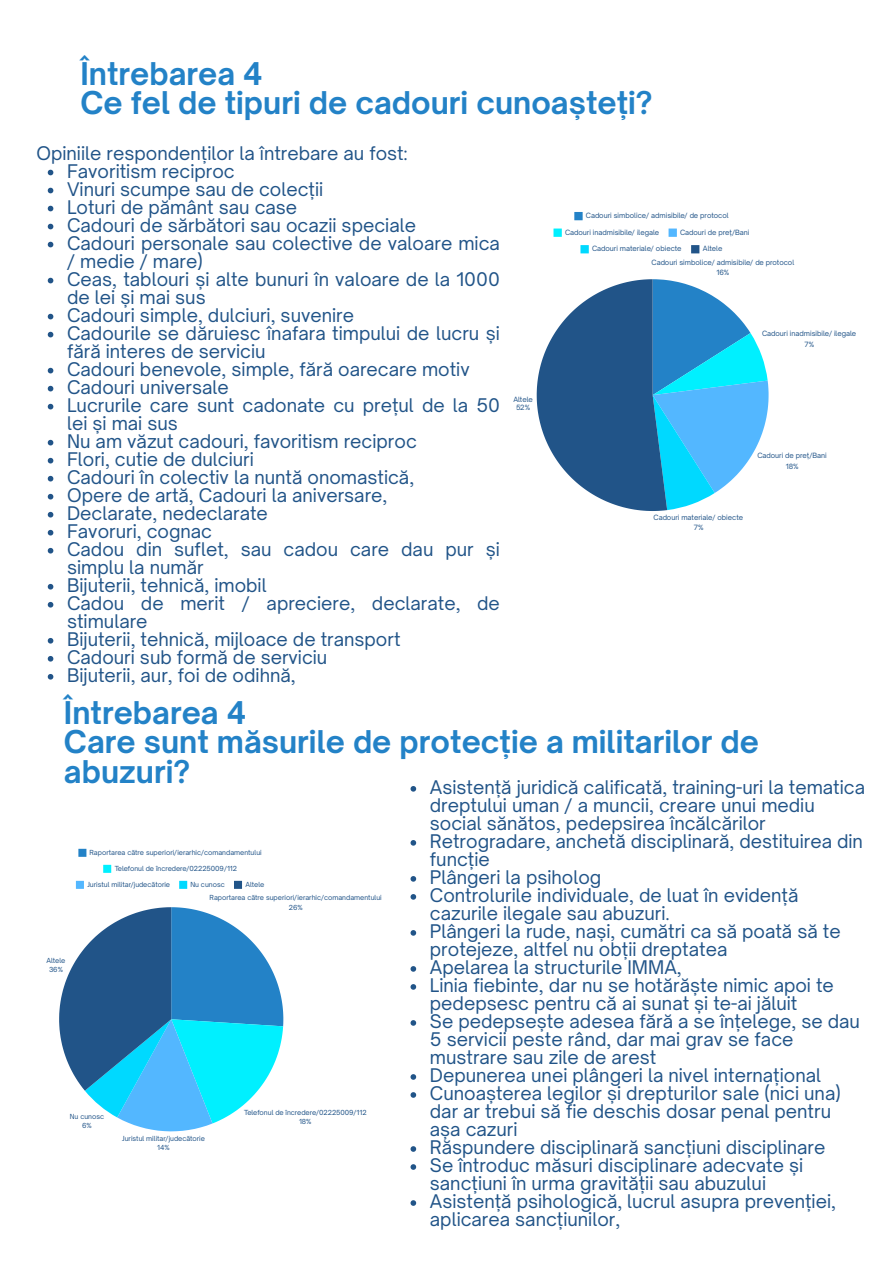
<style>
.page{position:relative;width:894px;height:1264px;background:#fff}
.page>*{position:absolute;margin:0;border:0;box-sizing:border-box;transform-origin:0 0}
.t1{font:700 30px/29.2px "Open Sauce One";color:#2382c7}
.t2{font:18px/18px "Open Sauce One";color:#215488}
.t3{font:6.9px/10.2px "Open Sauce One";color:#215488;text-align:center}
.t4{font:6.9px/8.7px "Open Sauce One";letter-spacing:-.02em;color:#215488;text-align:center}
.t5{font:6.75px/9.8px "Open Sauce One";color:#215488;text-align:center}
.t6{font:6.75px/8.4px "Open Sauce One";letter-spacing:-.02em;color:#215488;text-align:center}
</style>
<div class="page">
<div style="left:574px;top:212px;width:8px;height:8px;background:#2382c7"></div>
<div style="left:553px;top:228px;width:8px;height:9px;background:#00f0ff"></div>
<div style="left:668px;top:228px;width:8px;height:9px;background:#53b7ff"></div>
<div style="left:580px;top:245px;width:8px;height:8px;background:#00d9ff"></div>
<div style="left:691px;top:245px;width:8px;height:8px;background:#215488"></div>
<svg style="left:536px;top:279px;width:232px;height:232px"></svg>
<svg style="left:48px;top:170px;width:5px;height:5px"></svg>
<svg style="left:48px;top:188px;width:5px;height:5px"></svg>
<svg style="left:48px;top:206px;width:5px;height:5px"></svg>
<svg style="left:48px;top:224px;width:5px;height:5px"></svg>
<svg style="left:48px;top:242px;width:5px;height:5px"></svg>
<svg style="left:48px;top:278px;width:5px;height:5px"></svg>
<svg style="left:48px;top:314px;width:5px;height:5px"></svg>
<svg style="left:48px;top:332px;width:5px;height:5px"></svg>
<svg style="left:48px;top:368px;width:5px;height:5px"></svg>
<svg style="left:48px;top:386px;width:5px;height:5px"></svg>
<svg style="left:48px;top:404px;width:5px;height:5px"></svg>
<svg style="left:48px;top:440px;width:5px;height:5px"></svg>
<svg style="left:48px;top:458px;width:5px;height:5px"></svg>
<svg style="left:48px;top:476px;width:5px;height:5px"></svg>
<svg style="left:48px;top:494px;width:5px;height:5px"></svg>
<svg style="left:48px;top:512px;width:5px;height:5px"></svg>
<svg style="left:48px;top:530px;width:5px;height:5px"></svg>
<svg style="left:48px;top:548px;width:5px;height:5px"></svg>
<svg style="left:48px;top:584px;width:5px;height:5px"></svg>
<svg style="left:48px;top:602px;width:5px;height:5px"></svg>
<svg style="left:48px;top:638px;width:5px;height:5px"></svg>
<svg style="left:48px;top:656px;width:5px;height:5px"></svg>
<svg style="left:48px;top:674px;width:5px;height:5px"></svg>
<svg style="left:410px;top:786px;width:6px;height:5px"></svg>
<svg style="left:410px;top:840px;width:6px;height:5px"></svg>
<svg style="left:410px;top:876px;width:6px;height:5px"></svg>
<svg style="left:410px;top:894px;width:6px;height:5px"></svg>
<svg style="left:410px;top:930px;width:6px;height:5px"></svg>
<svg style="left:410px;top:966px;width:6px;height:5px"></svg>
<svg style="left:410px;top:984px;width:6px;height:5px"></svg>
<svg style="left:410px;top:1020px;width:6px;height:5px"></svg>
<svg style="left:410px;top:1074px;width:6px;height:5px"></svg>
<svg style="left:410px;top:1092px;width:6px;height:5px"></svg>
<svg style="left:410px;top:1146px;width:6px;height:5px"></svg>
<svg style="left:410px;top:1164px;width:6px;height:5px"></svg>
<svg style="left:410px;top:1200px;width:6px;height:5px"></svg>
<div style="left:78px;top:848px;width:8px;height:8px;background:#2382c7"></div>
<div style="left:103px;top:864px;width:8px;height:8px;background:#00f0ff"></div>
<div style="left:76px;top:880px;width:8px;height:8px;background:#53b7ff"></div>
<div style="left:179px;top:880px;width:8px;height:8px;background:#00d9ff"></div>
<div style="left:234px;top:880px;width:8px;height:8px;background:#215488"></div>
<svg style="left:59px;top:907px;width:224px;height:224px"></svg>
<h1 class="t1" style="left:80px;top:59px;width:573px">Întrebarea 4<br>Ce fel de tipuri de cadouri cunoașteți?</h1>
<p class="t2" style="left:36px;top:144px;width:372px">Opiniile respondenților la întrebare au fost:</p>
<p class="t2" style="left:67px;top:162px;width:169px">Favoritism reciproc</p>
<p class="t2" style="left:67px;top:180px;width:257px">Vinuri scumpe sau de colecții</p>
<p class="t2" style="left:67px;top:198px;width:231px">Loturi de pământ sau case</p>
<p class="t2" style="left:67px;top:216px;width:350px">Cadouri de sărbători sau ocazii speciale</p>
<p class="t2" style="left:67px;top:234px;width:434px">Cadouri personale sau colective de valoare mica / medie / mare)</p>
<p class="t2" style="left:67px;top:270px;width:434px">Ceas, tablouri și alte bunuri în valoare de la 1000 de lei și mai sus</p>
<p class="t2" style="left:67px;top:306px;width:288px">Cadouri simple, dulciuri, suvenire</p>
<p class="t2" style="left:67px;top:324px;width:434px">Cadourile se dăruiesc înafara timpului de lucru și fără interes de serviciu</p>
<p class="t2" style="left:67px;top:360px;width:404px">Cadouri benevole, simple, fără oarecare motiv</p>
<p class="t2" style="left:67px;top:378px;width:163px">Cadouri universale</p>
<p class="t2" style="left:67px;top:396px;width:434px">Lucrurile care sunt cadonate cu prețul de la 50 lei și mai sus</p>
<p class="t2" style="left:67px;top:432px;width:351px">Nu am văzut cadouri, favoritism reciproc</p>
<p class="t2" style="left:67px;top:450px;width:188px">Flori, cutie de dulciuri</p>
<p class="t2" style="left:67px;top:468px;width:348px">Cadouri în colectiv la nuntă onomastică,</p>
<p class="t2" style="left:67px;top:486px;width:322px">Opere de artă, Cadouri la aniversare,</p>
<p class="t2" style="left:67px;top:504px;width:202px">Declarate, nedeclarate</p>
<p class="t2" style="left:67px;top:522px;width:146px">Favoruri, cognac</p>
<p class="t2" style="left:67px;top:540px;width:434px">Cadou din suflet, sau cadou care dau pur și simplu la număr</p>
<p class="t2" style="left:67px;top:576px;width:201px">Bijuterii, tehnică, imobil</p>
<p class="t2" style="left:67px;top:594px;width:434px">Cadou de merit / apreciere, declarate, de stimulare</p>
<p class="t2" style="left:67px;top:630px;width:335px">Bijuterii, tehnică, mijloace de transport</p>
<p class="t2" style="left:67px;top:648px;width:262px">Cadouri sub formă de serviciu</p>
<p class="t2" style="left:67px;top:666px;width:230px">Bijuterii, aur, foi de odihnă,</p>
<h1 class="t1" style="left:64px;top:698px;width:696px">Întrebarea 4<br>Care sunt măsurile de protecție a militarilor de abuzuri?</h1>
<p class="t2" style="left:430px;top:778px;width:436px">Asistență juridică calificată, training-uri la tematica dreptului uman / a muncii, creare unui mediu social sănătos, pedepsirea încălcărilor</p>
<p class="t2" style="left:430px;top:832px;width:434px">Retrogradare, anchetă disciplinară, destituirea din funcție</p>
<p class="t2" style="left:430px;top:868px;width:173px">Plângeri la psiholog</p>
<p class="t2" style="left:430px;top:886px;width:370px">Controlurile individuale, de luat în evidență cazurile ilegale sau abuzuri.</p>
<p class="t2" style="left:430px;top:922px;width:412px">Plângeri la rude, nași, cumătri ca să poată să te protejeze, altfel nu obții dreptatea</p>
<p class="t2" style="left:430px;top:958px;width:253px">Apelarea la structurile IMMA,</p>
<p class="t2" style="left:430px;top:976px;width:405px">Linia fiebinte, dar nu se hotărăște nimic apoi te pedepsesc pentru că ai sunat și te-ai jăluit</p>
<p class="t2" style="left:430px;top:1012px;width:431px">Se pedepsește adesea fără a se înțelege, se dau<br>5 servicii peste rând, dar mai grav se face mustrare sau zile de arest</p>
<p class="t2" style="left:430px;top:1066px;width:392px">Depunerea unei plângeri la nivel internațional</p>
<p class="t2" style="left:430px;top:1084px;width:412px">Cunoașterea legilor și drepturilor sale (nici una) dar ar trebui să fie deschis dosar penal pentru așa cazuri</p>
<p class="t2" style="left:430px;top:1138px;width:397px">Răspundere disciplinară sancțiuni disciplinare</p>
<p class="t2" style="left:430px;top:1156px;width:374px">Se întroduc măsuri disciplinare adecvate și sancțiuni în urma gravității sau abuzului</p>
<p class="t2" style="left:430px;top:1192px;width:407px">Asistență psihologică, lucrul asupra prevenției, aplicarea sancțiunilor,</p>
<p class="t3" style="left:585px;top:210px;width:144px">Cadouri simbolice/ admisibile/ de protocol</p>
<p class="t3" style="left:565px;top:227px;width:96px">Cadouri inadmisibile/ ilegale</p>
<p class="t3" style="left:680px;top:227px;width:71px">Cadouri de preț/Bani</p>
<p class="t3" style="left:592px;top:243px;width:91px">Cadouri materiale/ obiecte</p>
<p class="t3" style="left:702px;top:243px;width:21px">Altele</p>
<p class="t3" style="left:651px;top:257px;width:144px">Cadouri simbolice/ admisibile/ de protocol<br>16%</p>
<p class="t3" style="left:761px;top:328px;width:96px">Cadouri inadmisibile/ ilegale<br>7%</p>
<p class="t4" style="left:513px;top:394px;width:21px">Altele<br>52%</p>
<p class="t3" style="left:757px;top:450px;width:71px">Cadouri de preț/Bani<br>18%</p>
<p class="t3" style="left:653px;top:513px;width:91px;line-height:9.3px">Cadouri materiale/ obiecte<br>7%</p>
<p class="t5" style="left:90px;top:847px;width:174px">Raportarea către superiori/ierarhic/comandamentului</p>
<p class="t5" style="left:115px;top:863px;width:124px">Telefonul de încredere/02225009/112</p>
<p class="t5" style="left:87px;top:879px;width:84px">Juristul militar/judecătorie</p>
<p class="t5" style="left:190px;top:879px;width:36px">Nu cunosc</p>
<p class="t5" style="left:245px;top:879px;width:20px">Altele</p>
<p class="t5" style="left:209px;top:892px;width:174px">Raportarea către superiori/ierarhic/comandamentului<br>26%</p>
<p class="t6" style="left:47px;top:956px;width:20px">Altele<br>36%</p>
<p class="t5" style="left:244px;top:1107px;width:124px;line-height:9px">Telefonul de încredere/02225009/112<br>18%</p>
<p class="t5" style="left:70px;top:1112px;width:36px;line-height:8.4px">Nu cunosc<br>6%</p>
<p class="t5" style="left:122px;top:1132px;width:84px">Juristul militar/judecătorie<br>14%</p>
</div>
